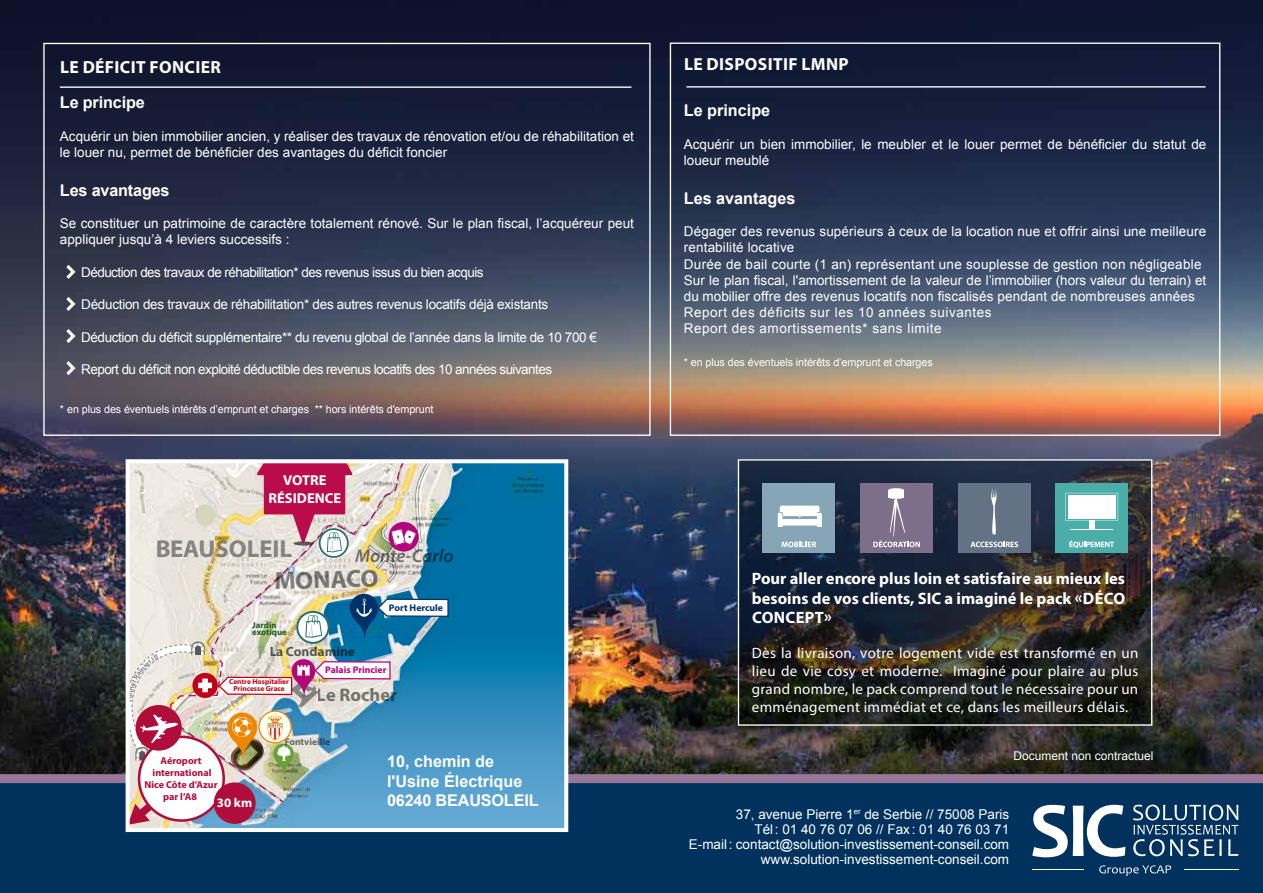
<style>
.page{position:relative;width:1263px;height:893px;background:#fff}
.page>*{position:absolute;margin:0;border:0;box-sizing:border-box;transform-origin:0 0}
.t1{font:700 24.75px "Myriad Pro";color:#646567}
.t2{font:700 24.45px "Myriad Pro";color:#929395}
.t3{font:italic 600 18.45px "Myriad Pro";color:#757577}
.t4{font:700 18.3px "Myriad Pro";color:#000}
.t5{font:700 17.55px "Myriad Pro";letter-spacing:.02em;color:#fff}
.t6{font:700 16.5px/19.8px "Myriad Pro";color:#fff;text-align:justify}
.t7{font:700 16.2px/19.5px "Arial";color:#fff}
.t8{font:15px/18px "Myriad Pro";letter-spacing:.02em;color:#fff;text-align:justify}
.t9{font:700 14.4px/17.2px "Myriad Pro";color:#fff;text-align:center}
.t10{font:13.5px/16.2px "Arial";color:#fff}
.t11{font:13.5px "Arial";letter-spacing:-.04em;color:#fff}
.t12{font:13.5px "Arial";letter-spacing:-.03em;color:#fff}
.t13{font:13.5px "Arial";letter-spacing:-.02em;color:#fff}
.t14{font:700 13.35px "Myriad Pro";color:#616264}
.t15{font:700 12.9px "Myriad Pro";color:#fff}
.t16{font:12px "Arial";color:#fff}
.t17{font:10.8px "Arial";letter-spacing:-.01em;color:#fff}
.t18{font:700 10.05px/12px "Myriad Pro";color:#af0d3a;text-align:center}
.t19{font:700 9.75px "Myriad Pro";color:#b4067b}
.t20{font:700 9.75px "Myriad Pro";color:#003269}
.t21{font:700 9.6px "Myriad Pro";color:#757577}
.t22{font:700 8.7px/6.8px "Myriad Pro";color:#1d5c25}
.t23{font:700 7.35px/7.5px "Myriad Pro";color:#be0418;text-align:center}
.t24{font:700 6.45px "Myriad Pro";color:#898a8c}
</style>
<div class="page">
<img style="left:0;top:0;width:1263px;height:774px">
<div style="left:0;top:783px;width:1263px;height:110px;background:#00325d"></div>
<svg style="left:740px;top:461px;width:410px;height:263px;background:#22252a"></svg>
<svg style="left:1099px;top:865px;width:72px;height:11px"></svg>
<hr style="left:1184px;top:869px;width:54px;height:1px;background:#fff">
<hr style="left:1032px;top:869px;width:52px;height:1px;background:#fff">
<svg style="left:1032px;top:805px;width:93px;height:52px"></svg>
<svg style="left:1133px;top:805px;width:105px;height:51px"></svg>
<div style="left:738px;top:459px;width:414px;height:267px;border:1px solid #fff"></div>
<svg style="left:66px;top:265px;width:10px;height:14px"></svg>
<svg style="left:66px;top:297px;width:10px;height:14px"></svg>
<svg style="left:66px;top:329px;width:10px;height:14px"></svg>
<svg style="left:66px;top:361px;width:10px;height:14px"></svg>
<div style="left:0;top:774px;width:1263px;height:9px;background:#977898"></div>
<hr style="left:686px;top:86px;width:519px;height:2px;background:#fff">
<hr style="left:60px;top:86px;width:571px;height:2px;background:#fff">
<svg style="left:533px;top:464px;width:30px;height:363px;background:#1d81b3"></svg>
<div style="left:126px;top:459px;width:442px;height:373px;border:4px solid #fff"></div>
<div style="left:762px;top:484px;width:73px;height:69px;background:#87a6b5"></div>
<svg style="left:782px;top:542px;width:34px;height:5px"></svg>
<svg style="left:777px;top:506px;width:45px;height:21px"></svg>
<div style="left:860px;top:484px;width:73px;height:69px;background:#7d6e8a"></div>
<div style="left:888px;top:490px;width:16px;height:7px;background:#fff"></div>
<hr style="left:888px;top:488px;width:16px;height:3px;background:#fff;border-radius:50%">
<hr style="left:888px;top:496px;width:16px;height:3px;background:#fff;border-radius:50%">
<svg style="left:873px;top:498px;width:47px;height:49px"></svg>
<div style="left:958px;top:484px;width:73px;height:69px;background:#637385"></div>
<div style="left:1055px;top:484px;width:73px;height:69px;background:#4aada8"></div>
<svg style="left:971px;top:542px;width:47px;height:5px"></svg>
<svg style="left:1069px;top:540px;width:45px;height:8px"></svg>
<svg style="left:991px;top:489px;width:6px;height:46px"></svg>
<svg style="left:1065px;top:493px;width:53px;height:28px"></svg>
<div style="left:1089px;top:520px;width:5px;height:10px;background:#fff"></div>
<hr style="left:1070px;top:529px;width:43px;height:1px;background:#fff">
<svg style="left:126px;top:461px;width:407px;height:369px;background:#a3b6c4"></svg>
<p class="t5" style="left:60px;top:55px;width:162px">Le Déficit Foncier</p>
<p class="t7" style="left:60px;top:93px;width:86px">Le principe</p>
<p class="t10" style="left:60px;top:128px;width:575px">Acquérir un bien immobilier ancien, y réaliser des travaux de rénovation et/ou de réhabilitation et le louer nu, permet de bénéficier des avantages du déficit foncier</p>
<p class="t7" style="left:60px;top:181px;width:111px">Les avantages</p>
<p class="t10" style="left:60px;top:215px;width:575px">Se constituer un patrimoine de caractère totalement rénové. Sur le plan fiscal, l’acquéreur peut appliquer jusqu’à 4 leviers successifs :</p>
<p class="t11" style="left:81px;top:263px;width:404px">Déduction des travaux de réhabilitation* des revenus issus du bien acquis</p>
<p class="t13" style="left:81px;top:296px;width:469px">Déduction des travaux de réhabilitation* des autres revenus locatifs déjà existants</p>
<p class="t12" style="left:81px;top:328px;width:517px">Déduction du déficit supplémentaire** du revenu global de l’année dans la limite de 10 700 €</p>
<p class="t11" style="left:81px;top:360px;width:472px">Report du déficit non exploité déductible des revenus locatifs des 10 années suivantes</p>
<p class="t17" style="left:60px;top:402px;width:375px">* en plus des éventuels intérêts d’emprunt et charges ** hors intérêts d'emprunt</p>
<p class="t9" style="left:269px;top:471px;width:74px">VOTRE<br>RÉSIDENCE</p>
<h2 class="t2" style="left:155px;top:533px;width:139px">BEAUSOLEIL</h2>
<h3 class="t3" style="left:355px;top:544px;width:100px">Monte-Carlo</h3>
<h1 class="t1" style="left:274px;top:564px;width:106px;rotate:-1deg">MONACO</h1>
<p class="t20" style="left:389px;top:601px;width:56px">Port Hercule</p>
<p class="t24" style="left:278px;top:643px;width:39px;rotate:-56deg">Rue Grimaldi</p>
<p class="t23" style="left:229px;top:678px;width:61px">Centre Hospitalier<br>Princesse Grace</p>
<p class="t22" style="left:252px;top:621px;width:36px">Jardin exotique</p>
<p class="t14" style="left:269px;top:643px;width:87px">La Condamine</p>
<p class="t19" style="left:325px;top:664px;width:63px">Palais Princier</p>
<h3 class="t4" style="left:317px;top:683px;width:82px">Le Rocher</h3>
<p class="t24" style="left:212px;top:713px;width:44px;rotate:-36deg">Tunnel Pasteur</p>
<p class="t18" style="left:144px;top:754px;width:75px">Aéroport international<br>Nice Côte d’Azur par l’A8</p>
<p class="t15" style="left:217px;top:794px;width:37px">30 km</p>
<p class="t21" style="left:284px;top:735px;width:47px">Fontvieille</p>
<p class="t7" style="left:387px;top:752px;width:153px">10, chemin de l'Usine Électrique<br>06240 BEAUSOLEIL</p>
<p class="t5" style="left:684px;top:52px;width:130px">Le dispositif LMNP</p>
<p class="t7" style="left:684px;top:101px;width:88px">Le principe</p>
<p class="t10" style="left:684px;top:136px;width:524px">Acquérir un bien immobilier, le meubler et le louer permet de bénéficier du statut de loueur meublé</p>
<p class="t7" style="left:684px;top:189px;width:113px">Les avantages</p>
<p class="t10" style="left:684px;top:224px;width:524px">Dégager des revenus supérieurs à ceux de la location nue et offrir ainsi une meilleure rentabilité locative<br>Durée de bail courte (1 an) représentant une souplesse de gestion non négligeable Sur le plan fiscal, l'amortissement de la valeur de l’immobilier (hors valeur du terrain) et du mobilier offre des revenus locatifs non fiscalisés pendant de nombreuses années Report des déficits sur les 10 années suivantes<br>Report des amortissements* sans limite</p>
<p class="t17" style="left:684px;top:355px;width:250px">* en plus des éventuels intérêts d’emprunt et charges</p>
<p class="t6" style="left:752px;top:568px;width:375px">Pour aller encore plus loin et satisfaire au mieux les besoins de vos clients, SIC a imaginé le pack «Déco Concept»</p>
<p class="t8" style="left:752px;top:643px;width:388px">Dès la livraison, votre logement vide est transformé en un lieu de vie cosy et moderne. Imaginé pour plaire au plus grand nombre, le pack comprend tout le nécessaire pour un emménagement immédiat et ce, dans les meilleurs délais.</p>
<p class="t16" style="left:1013px;top:748px;width:142px">Document non contractuel</p>
<p class="t10" style="left:689px;top:807px;width:322px;line-height:15px;text-align:right">37, avenue Pierre 1<sup>er</sup> de Serbie // 75008 Paris<br>Tél: 01 40 76 07 06 // Fax : 01 40 76 03 71<br>E-mail: contact@solution-investissement-conseil.com www.solution-investissement-conseil.com</p>
</div>
